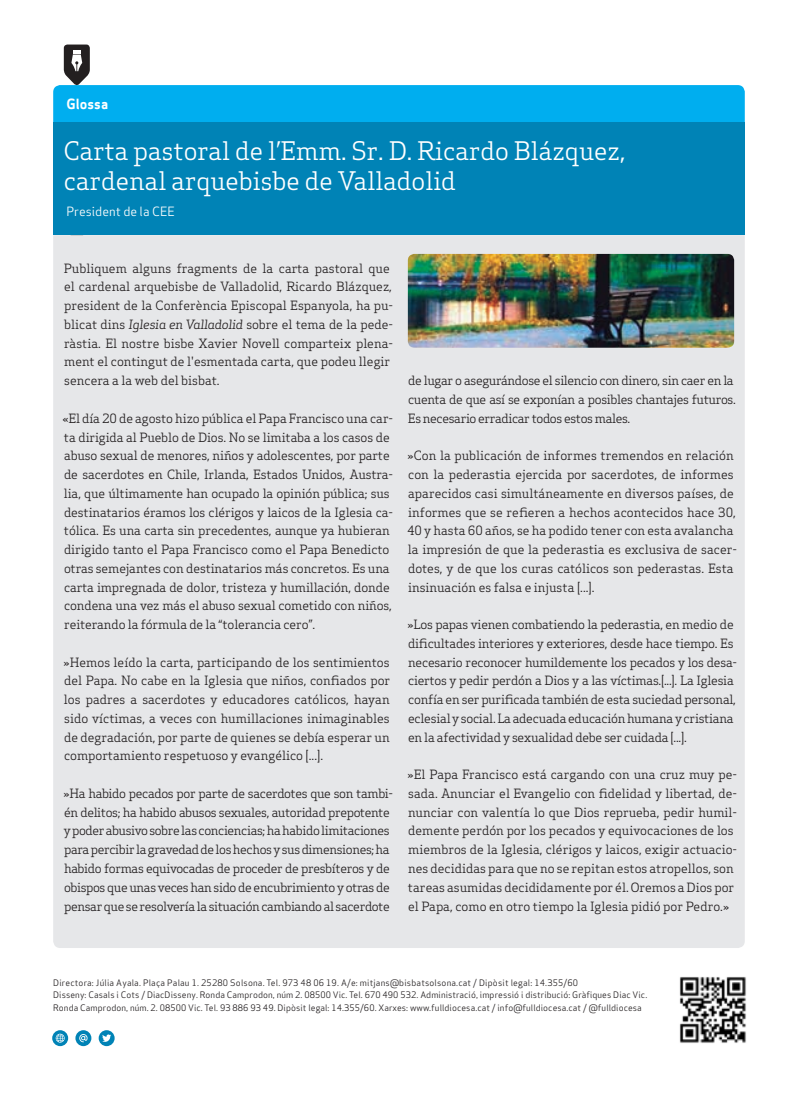
<style>
.page{position:relative;width:798px;height:1099px;background:#fff}
.page>*{position:absolute;margin:0;border:0;box-sizing:border-box;transform-origin:0 0}
.Subtitol_Secció{font:25px/30px "Apex Serif";color:#fff}
.Titular_Secció_Petit{font:13.75px "Apex Sans Bold T";color:#fff}
.Text_General{font:12.5px/18.8px "Apex Serif";letter-spacing:-.01em;color:#231f20}
.Text_General-2{font:12.5px/18.8px "Apex Serif";letter-spacing:-.03em;color:#231f20}
.Titulars{font:12.5px "Apex Sans Book T";color:#fff}
.Titulars-2{font:8.75px/12.5px "Apex Sans Book T";letter-spacing:.01em;color:#231f20}
.s1{font-style:italic}
</style>
<div class="page">
<img style="left:679px;top:977px;width:67px;height:66px">
<svg style="left:52px;top:1030px;width:16px;height:16px"></svg>
<svg style="left:56px;top:1033px;width:9px;height:9px"></svg>
<svg style="left:75px;top:1030px;width:16px;height:16px"></svg>
<svg style="left:79px;top:1033px;width:9px;height:9px"></svg>
<svg style="left:99px;top:1030px;width:16px;height:16px"></svg>
<svg style="left:102px;top:1034px;width:9px;height:8px"></svg>
<div style="left:53px;top:123px;width:691px;height:112px;background:#0083b6"></div>
<svg style="left:53px;top:45px;width:691px;height:78px"></svg>
<div style="left:53px;top:235px;width:691px;height:713px;background:#e6e7e9"></div>
<img style="left:407px;top:254px;width:326px;height:94px">
<p class="Titular_Secció_Petit" style="left:67px;top:95px;width:43px">Glossa</p>
<p class="Subtitol_Secció" style="left:64px;top:136px;width:563px">Carta pastoral de l’Emm. Sr. D. Ricardo Blázquez, cardenal arquebisbe de Valladolid</p>
<p class="Titulars" style="left:66px;top:204px;width:110px">President de la CEE</p>
<p class="Text_General" style="left:64px;top:258px;width:330px">Publiquem alguns fragments de la carta pastoral que el cardenal arquebisbe de Valladolid, Ricardo Blázquez, president de la Conferència Episcopal Espanyola, ha pu&shy;blicat dins <span class="s1">Iglesia en Valladolid</span> sobre el tema de la pede&shy;ràstia. El nostre bisbe Xavier Novell comparteix plena&shy;ment el contingut de l'esmentada carta, que podeu llegir sencera a la web del bisbat.</p>
<p class="Text_General" style="left:62px;top:408px;width:332px">«El día 20 de agosto hizo pública el Papa Francisco una car&shy;ta dirigida al Pueblo de Dios. No se limitaba a los casos de abuso sexual de menores, niños y adolescentes, por parte de sacerdotes en Chile, Irlanda, Estados Unidos, Austra&shy;lia, que últimamente han ocupado la opinión pública; sus destinatarios éramos los clérigos y laicos de la Iglesia ca&shy;tólica. Es una carta sin precedentes, aunque ya hubieran dirigido tanto el Papa Francisco como el Papa Benedicto otras semejantes con destinatarios más concretos. Es una carta impregnada de dolor, tristeza y humillación, donde condena una vez más el abuso sexual cometido con niños, reiterando la fórmula de la “tolerancia cero”.</p>
<p class="Text_General" style="left:63px;top:652px;width:328px;text-align:justify">»Hemos leído la carta, participando de los sentimientos del Papa. No cabe en la Iglesia que niños, confiados por los padres a sacerdotes y educadores católicos, hayan sido víctimas, a veces con humillaciones inimaginables de degradación, por parte de quienes se debía esperar un comportamiento respetuoso y evangélico [...].</p>
<p class="Text_General-2" style="left:63px;top:783px;width:331px">»Ha habido pecados por parte de sacerdotes que son tambi&shy;én delitos; ha habido abusos sexuales, autoridad prepotente y poder abusivo sobre las conciencias; ha habido limitaciones para percibir la gravedad de los hechos y sus dimensiones; ha habido formas equivocadas de proceder de presbíteros y de obispos que unas veces han sido de encubrimiento y otras de pensar que se resolvería la situación cambiando al sacerdote</p>
<p class="Text_General-2" style="left:408px;top:371px;width:329px">de lugar o asegurándose el silencio con dinero, sin caer en la cuenta de que así se exponían a posibles chantajes futuros.<br>Es necesario erradicar todos estos males.</p>
<p class="Text_General" style="left:407px;top:446px;width:331px">»Con la publicación de informes tremendos en relación con la pederastia ejercida por sacerdotes, de informes aparecidos casi simultáneamente en diversos países, de informes que se refieren a hechos acontecidos hace 30, 40 y hasta 60 años, se ha podido tener con esta avalancha la impresión de que la pederastia es exclusiva de sacer&shy;dotes, y de que los curas católicos son pederastas. Esta insinuación es falsa e injusta [...].</p>
<p class="Text_General" style="left:407px;top:615px;width:331px">»Los papas vienen combatiendo la pederastia, en medio de dificultades interiores y exteriores, desde hace tiempo. Es necesario reconocer humildemente los pecados y los desa&shy;ciertos y pedir perdón a Dios y a las víctimas.[...]. La Iglesia confía en ser purificada también de esta suciedad personal, eclesial y social. La adecuada educación humana y cristiana en la afectividad y sexualidad debe ser cuidada [...].</p>
<p class="Text_General" style="left:407px;top:765px;width:331px">»El Papa Francisco está cargando con una cruz muy pe&shy;sada. Anunciar el Evangelio con fidelidad y libertad, de&shy;nunciar con valentía lo que Dios reprueba, pedir humil&shy;demente perdón por los pecados y equivocaciones de los miembros de la Iglesia, clérigos y laicos, exigir actuacio&shy;nes decididas para que no se repitan estos atropellos, son tareas asumidas decididamente por él. Oremos a Dios por el Papa, como en otro tiempo la Iglesia pidió por Pedro.»</p>
<p class="Titulars-2" style="left:53px;top:976px;width:526px">Directora: Júlia Ayala. Plaça Palau 1. 25280 Solsona. Tel. 973 48 06 19. A/e: mitjans@bisbatsolsona.cat / Dipòsit legal: 14.355/60</p>
<p class="Titulars-2" style="left:53px;top:988px;width:595px">Disseny: Casals i Cots / DiacDisseny. Ronda Camprodon, núm 2. 08500 Vic. Tel. 670 490 532. Administració, impressió i distribució: Gràfiques Diac Vic.<br>Ronda Camprodon, núm. 2. 08500 Vic. Tel. 93 886 93 49. Dipòsit legal: 14.355/60. Xarxes: www.fulldiocesa.cat / info@fulldiocesa.cat / @fulldiocesa</p>
</div>
